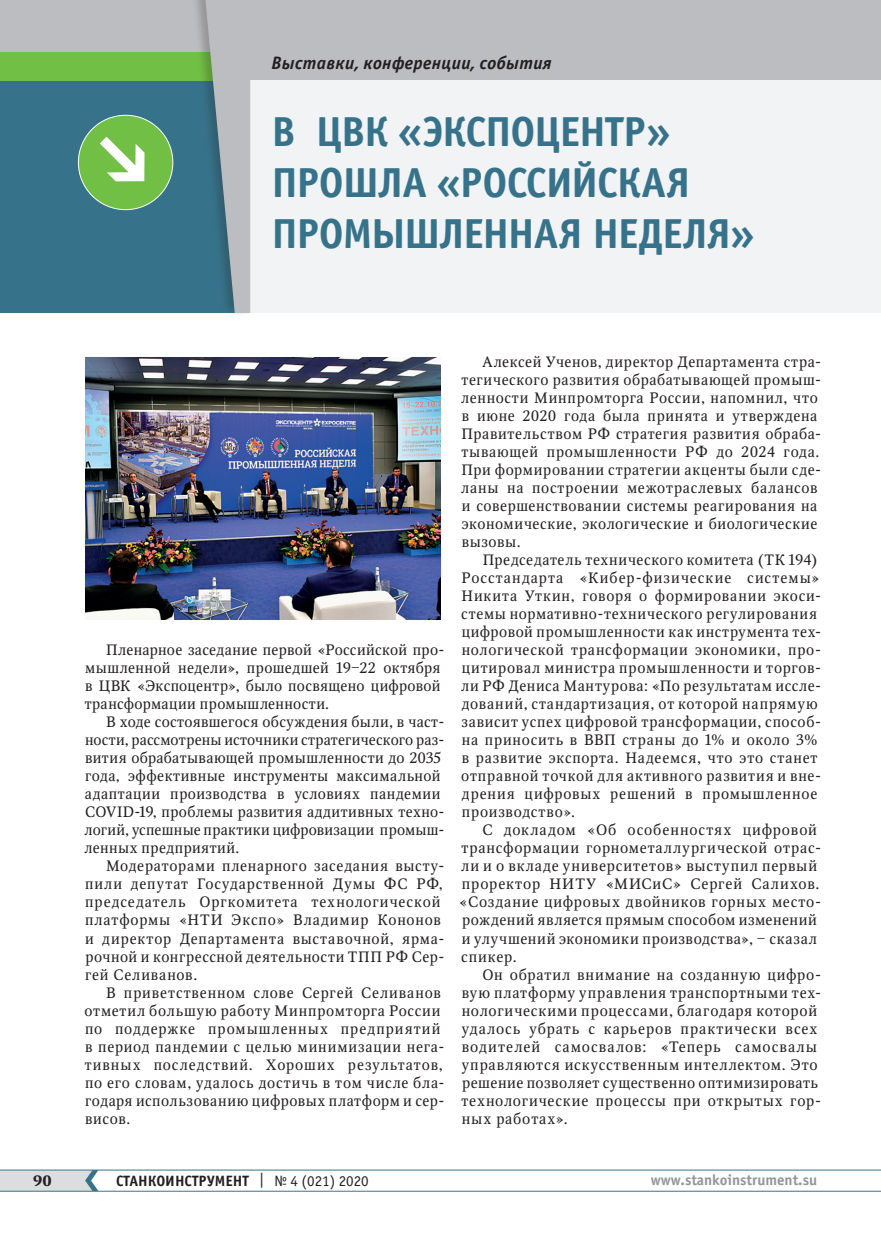
<style>
.page{position:relative;width:881px;height:1234px;background:#fff}
.page>*{position:absolute;margin:0;border:0;box-sizing:border-box;transform-origin:0 0}
.t1{font:700 42px/51px "Officina Sans C";letter-spacing:-.025em;color:#36738a}
.t2{font:italic 700 18px "Officina Sans C";letter-spacing:.015em;color:#231f20}
.t3{font:15px/18px "Octava";letter-spacing:.045em;color:#231f20}
.t4{font:15px/18px "Octava";letter-spacing:.025em;color:#231f20}
.t5{font:15px/18px "Octava";letter-spacing:.02em;color:#231f20}
.t6{font:700 15px "Officina Sans C";color:#231f20}
.t7{font:700 15px "Officina Sans C";color:#939598}
.t8{font:700 15px "Octava";color:#231f20}
.s1{font-weight:400}
</style>
<div class="page">
<hr style="left:0;top:1190px;width:880px;height:1px;background:#36738a">
<hr style="left:0;top:1169px;width:880px;height:1px;background:#36738a">
<svg style="left:0;top:1169px;width:98px;height:21px"></svg>
<div style="left:0;top:0;width:880px;height:81px;background:#bcbdc0"></div>
<div style="left:214px;top:81px;width:666px;height:232px;background:#f2f3f4"></div>
<div style="left:0;top:74px;width:236px;height:239px;background:#36738a"></div>
<svg style="left:77px;top:114px;width:97px;height:97px"></svg>
<div style="left:0;top:52px;width:222px;height:29px;background:#71bf44"></div>
<div style="left:190px;top:0;width:61px;height:317px;background:#231f20;opacity:.25"></div>
<svg style="left:205px;top:0;width:45px;height:313px"></svg>
<img style="left:85px;top:357px;width:355px;height:262px">
<p class="t2" style="left:271px;top:53px;width:282px">Выставки, конференции, события</p>
<h1 class="t1" style="left:271px;top:107px;width:484px">В ЦВК «ЭКСПОЦЕНТР»<br>ПРОШЛА «РОССИЙСКАЯ<br>ПРОМЫШЛЕННАЯ НЕДЕЛЯ»</h1>
<p class="t5" style="left:85px;top:641px;width:361px;text-indent:21px">Пленарное заседание первой «Российской про&shy;мышленной недели», прошедшей 19‒22 октября в ЦВК «Экспоцентр», было посвящено цифровой трансформации промышленности.</p>
<p class="t4" style="left:85px;top:713px;width:361px;text-indent:21px">В ходе состоявшегося обсуждения были, в част&shy;ности, рассмотрены источники стратегического раз&shy;вития обрабатывающей промышленности до 2035 года, эффективные инструменты максимальной адаптации производства в условиях пандемии COVID-19, проблемы развития аддитивных техно&shy;логий, успешные практики цифровизации промыш&shy;ленных предприятий.</p>
<p class="t3" style="left:85px;top:857px;width:361px;text-indent:21px">Модераторами пленарного заседания высту&shy;пили депутат Государственной Думы ФС РФ, председатель Оргкомитета технологической платформы «НТИ Экспо» Владимир Кононов и директор Департамента выставочной, ярма&shy;рочной и конгрессной деятельности ТПП РФ Сер&shy;гей Селиванов.</p>
<p class="t3" style="left:84px;top:983px;width:361px;text-indent:22px">В приветственном слове Сергей Селиванов отметил большую работу Минпромторга России по поддержке промышленных предприятий в период пандемии с целью минимизации нега&shy;тивных последствий. Хороших результатов, по его словам, удалось достичь в том числе бла&shy;годаря использованию цифровых платформ и сер&shy;висов.</p>
<p class="t3" style="left:461px;top:353px;width:361px;text-indent:21px">Алексей Ученов, директор Департамента стра&shy;тегического развития обрабатывающей промыш&shy;ленности Минпромторга России, напомнил, что в июне 2020 года была принята и утверждена Правительством РФ стратегия развития обраба&shy;тывающей промышленности РФ до 2024 года.<br>При формировании стратегии акценты были сде&shy;ланы на построении межотраслевых балансов и совершенствовании системы реагирования на экономические, экологические и биологические вызовы.</p>
<p class="t3" style="left:461px;top:551px;width:361px;text-indent:22px">Председатель технического комитета (ТК 194)<br>Росстандарта «Кибер-физические системы» Никита Уткин, говоря о формировании экоси&shy;стемы нормативно-технического регулирования цифровой промышленности как инструмента тех&shy;нологической трансформации экономики, про&shy;цитировал министра промышленности и торгов&shy;ли РФ Дениса Мантурова: «По результатам иссле&shy;дований, стандартизация, от которой напрямую зависит успех цифровой трансформации, способ&shy;на приносить в ВВП страны до 1% и около 3% в развитие экспорта. Надеемся, что это станет отправной точкой для активного развития и вне&shy;дрения цифровых решений в промышленное производство».</p>
<p class="t3" style="left:459px;top:821px;width:363px;text-indent:23px">С докладом «Об особенностях цифровой трансформации горнометаллургической отрас&shy;ли и о вкладе университетов» выступил первый проректор НИТУ «МИСиС» Сергей Салихов. «Создание цифровых двойников горных место&shy;рождений является прямым способом изменений и улучшений экономики производства», ‒ сказал спикер.</p>
<p class="t3" style="left:461px;top:965px;width:361px;text-indent:21px">Он обратил внимание на созданную цифро&shy;вую платформу управления транспортными тех&shy;нологическими процессами, благодаря которой удалось убрать с карьеров практически всех водителей самосвалов: «Теперь самосвалы управляются искусственным интеллектом. Это решение позволяет существенно оптимизировать технологические процессы при открытых гор&shy;ных работах».</p>
<p class="t8" style="left:33px;top:1170px;width:20px">90</p>
<p class="t6" style="left:116px;top:1171px;width:254px">СТАНКОИНСТРУМЕНТ <span class="s1">| № 4 (021) 2020</span></p>
<p class="t7" style="left:650px;top:1171px;width:168px">www.stankoinstrument.su</p>
</div>
